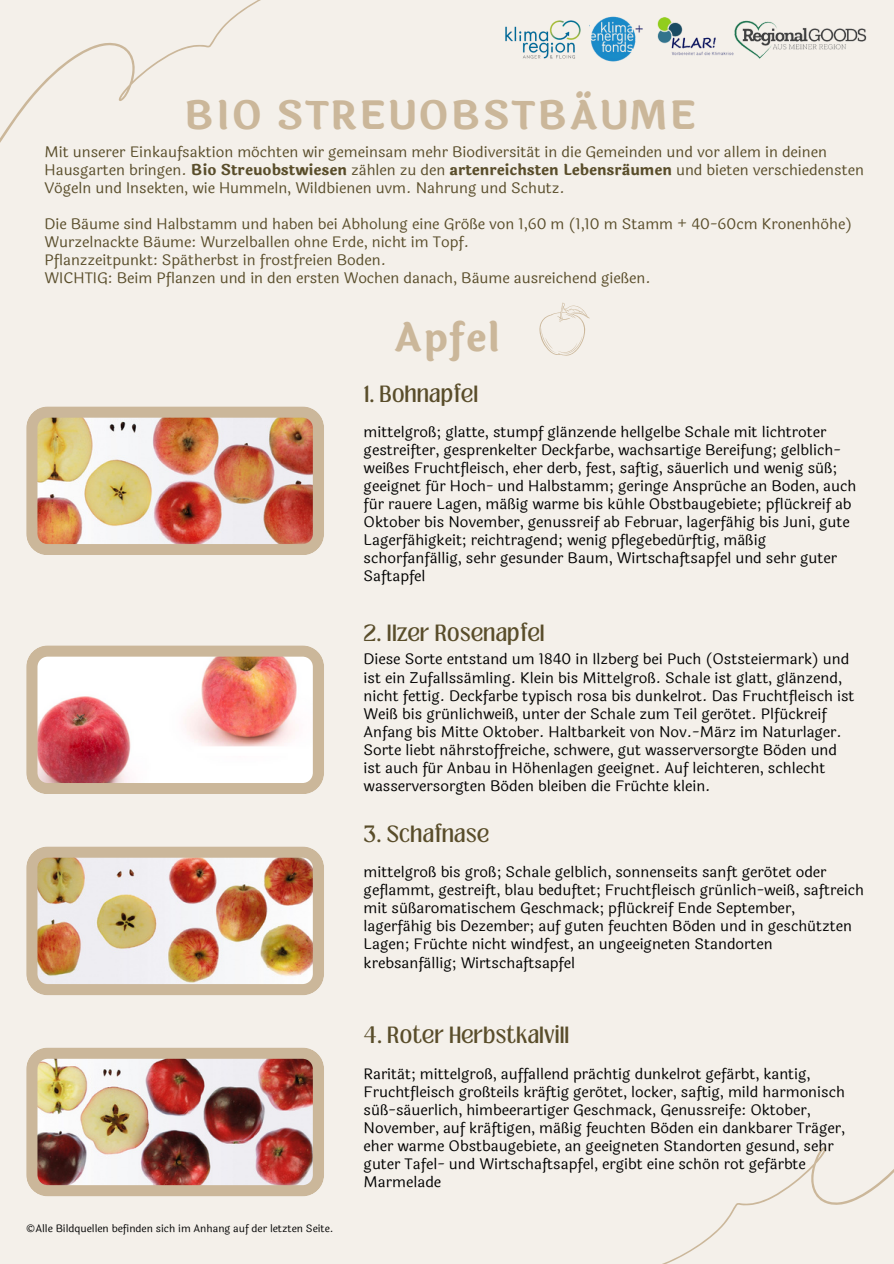
<style>
.page{position:relative;width:894px;height:1264px;background:#fff}
.page>*{position:absolute;margin:0;border:0;box-sizing:border-box;transform-origin:0 0}
.t1{font:700 39px "Laila";letter-spacing:.03em;color:#cbb79a}
.t2{font:18px "Loubag";letter-spacing:.03em;color:#594d2a}
.t3{font:15px/18px "Laila";color:#000}
.t4{font:15px/18px "Laila";color:#594d2a}
.t5{font:10.5px "Laila";color:#000}
.s1{font-weight:700}
</style>
<div class="page">
<div style="left:0;top:0;width:893px;height:1263px;background:#f4f0ea"></div>
<svg style="left:665px;top:1147px;width:228px;height:116px"></svg>
<img style="left:26px;top:406px;width:298px;height:149px">
<img style="left:26px;top:645px;width:298px;height:149px">
<img style="left:26px;top:846px;width:298px;height:149px">
<img style="left:26px;top:1047px;width:298px;height:149px">
<svg style="left:0;top:0;width:261px;height:143px"></svg>
<svg style="left:539px;top:302px;width:50px;height:54px"></svg>
<img style="left:505px;top:20px;width:75px;height:38px">
<img style="left:733px;top:20px;width:134px;height:38px">
<img style="left:589px;top:16px;width:144px;height:46px">
<h1 class="t1" style="left:184px;top:86px;width:514px">BIO STREUOBSTBÄUME</h1>
<h3 class="t4" style="left:45px;top:143px;width:820px">Mit unserer Einkaufsaktion möchten wir gemeinsam mehr Biodiversität in die Gemeinden und vor allem in deinen<br>Hausgarten bringen. <span class="s1">Bio Streuobstwiesen</span> zählen zu den <span class="s1">artenreichsten Lebensräumen</span> und bieten verschiedensten<br>Vögeln und Insekten, wie Hummeln, Wildbienen uvm. Nahrung und Schutz.</h3>
<h4 class="t4" style="left:45px;top:215px;width:808px">Die Bäume sind Halbstamm und haben bei Abholung eine Größe von 1,60 m (1,10 m Stamm + 40-60cm Kronenhöhe)<br>Wurzelnackte Bäume: Wurzelballen ohne Erde, nicht im Topf.<br>Pflanzzeitpunkt: Spätherbst in frostfreien Boden.<br>WICHTIG: Beim Pflanzen und in den ersten Wochen danach, Bäume ausreichend gießen.</h4>
<h4 class="t1" style="left:393px;top:308px;width:108px">Apfel</h4>
<h4 class="t2" style="left:363px;top:380px;width:116px">1. Bohnapfel</h4>
<h2 class="t3" style="left:363px;top:423px;width:494px">mittelgroß; glatte, stumpf glänzende hellgelbe Schale mit lichtroter gestreifter, gesprenkelter Deckfarbe, wachsartige Bereifung; gelblich&shy;weißes Fruchtfleisch, eher derb, fest, saftig, säuerlich und wenig süß; geeignet für Hoch- und Halbstamm; geringe Ansprüche an Boden, auch für rauere Lagen, mäßig warme bis kühle Obstbaugebiete; pflückreif ab Oktober bis November, genussreif ab Februar, lagerfähig bis Juni, gute Lagerfähigkeit; reichtragend; wenig pflegebedürftig, mäßig schorfanfällig, sehr gesunder Baum, Wirtschaftsapfel und sehr guter Saftapfel</h2>
<p class="t2" style="left:363px;top:618px;width:182px">2. Ilzer Rosenapfel</p>
<p class="t3" style="left:363px;top:650px;width:492px">Diese Sorte entstand um 1840 in Ilzberg bei Puch (Oststeiermark) und ist ein Zufallssämling. Klein bis Mittelgroß. Schale ist glatt, glänzend, nicht fettig. Deckfarbe typisch rosa bis dunkelrot. Das Fruchtfleisch ist Weiß bis grünlichweiß, unter der Schale zum Teil gerötet. Plfückreif Anfang bis Mitte Oktober. Haltbarkeit von Nov.-März im Naturlager.<br>Sorte liebt nährstoffreiche, schwere, gut wasserversorgte Böden und ist auch für Anbau in Höhenlagen geeignet. Auf leichteren, schlecht wasserversorgten Böden bleiben die Früchte klein.</p>
<h3 class="t2" style="left:363px;top:819px;width:127px">3. Schafnase</h3>
<h4 class="t3" style="left:363px;top:863px;width:501px">mittelgroß bis groß; Schale gelblich, sonnenseits sanft gerötet oder geflammt, gestreift, blau beduftet; Fruchtfleisch grünlich-weiß, saftreich mit süßaromatischem Geschmack; pflückreif Ende September, lagerfähig bis Dezember; auf guten feuchten Böden und in geschützten Lagen; Früchte nicht windfest, an ungeeigneten Standorten krebsanfällig; Wirtschaftsapfel</h4>
<h3 class="t5" style="left:26px;top:1220px;width:309px">©Alle Bildquellen befinden sich im Anhang auf der letzten Seite.</h3>
<p class="t2" style="left:363px;top:1020px;width:207px">4. Roter Herbstkalvill</p>
<p class="t3" style="left:363px;top:1064px;width:482px">Rarität; mittelgroß, auffallend prächtig dunkelrot gefärbt, kantig, Fruchtfleisch großteils kräftig gerötet, locker, saftig, mild harmonisch süß-säuerlich, himbeerartiger Geschmack, Genussreife: Oktober, November, auf kräftigen, mäßig feuchten Böden ein dankbarer Träger, eher warme Obstbaugebiete, an geeigneten Standorten gesund, sehr guter Tafel- und Wirtschaftsapfel, ergibt eine schön rot gefärbte Marmelade</p>
</div>
